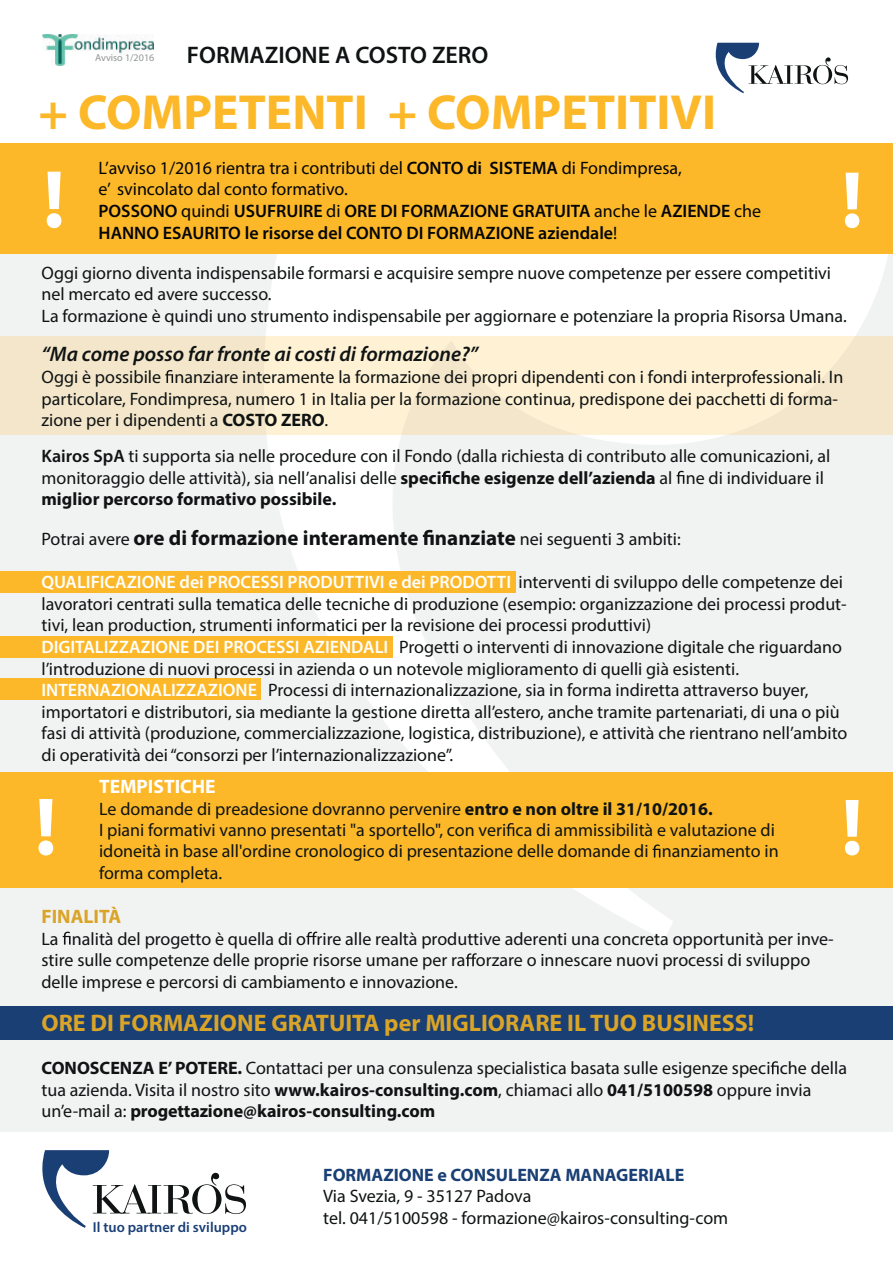
<style>
.page{position:relative;width:893px;height:1263px;background:#fff}
.page>*{position:absolute;margin:0;border:0;box-sizing:border-box;transform-origin:0 0}
.t1{font:700 82.5px "Myriad Pro";color:#fff}
.t2{font:700 81px "Myriad Pro";color:#fff}
.t3{font:700 49.5px "Myriad Pro";color:#fcb828}
.t4{font:700 24px "Myriad Pro";color:#daa427}
.t5{font:600 24px "Myriad Pro";color:#0f1313}
.t6{font:700 21px "Myriad Pro";color:#0f1313}
.t7{font:italic 600 21px "Myriad Pro";color:#0f1313}
.t8{font:700 19.5px "Myriad Pro";color:#fff}
.t9{font:700 19.5px "Myriad Pro";color:#daa427}
.t10{font:18px/21.6px "Myriad Pro";color:#0f1313}
.t11{font:600 18px/21.6px "Myriad Pro";color:#040506}
.t12{font:700 18px "Myriad Pro";color:#193f75}
.t13{font:600 14.4px "Myriad Pro";color:#193f75}
.t14{font:10.05px "Myriad Pro";color:#939595}
.s1{font-weight:400}
.s2{font-weight:700}
.s3{font-weight:600}
.s4{font-weight:400;font-size:18px}
.s5{font-weight:600;color:#fff}
</style>
<div class="page">
<div style="left:0;top:169px;width:892px;height:963px;background:#f1f2f2"></div>
<svg style="left:42px;top:1150px;width:204px;height:78px"></svg>
<svg style="left:256px;top:253px;width:636px;height:686px"></svg>
<div style="left:0;top:572px;width:515px;height:21px;background:#fcb828"></div>
<div style="left:0;top:636px;width:393px;height:21px;background:#fcb828"></div>
<div style="left:0;top:679px;width:261px;height:21px;background:#fcb828"></div>
<div style="left:0;top:336px;width:892px;height:99px;background:#fef1d4"></div>
<svg style="left:715px;top:43px;width:133px;height:50px"></svg>
<img style="left:42px;top:34px;width:111px;height:32px">
<div style="left:0;top:1007px;width:892px;height:33px;background:#193f75"></div>
<svg style="left:165px;top:370px;width:8px;height:13px"></svg>
<svg style="left:442px;top:471px;width:9px;height:13px"></svg>
<svg style="left:677px;top:471px;width:7px;height:13px"></svg>
<svg style="left:423px;top:530px;width:11px;height:15px"></svg>
<svg style="left:63px;top:932px;width:8px;height:12px"></svg>
<svg style="left:306px;top:932px;width:11px;height:12px"></svg>
<svg style="left:466px;top:953px;width:11px;height:13px"></svg>
<svg style="left:771px;top:1061px;width:8px;height:13px"></svg>
<div style="left:0;top:143px;width:892px;height:110px;background:#fcb828"></div>
<div style="left:0;top:772px;width:892px;height:116px;background:#fcb828"></div>
<svg style="left:506px;top:823px;width:8px;height:13px"></svg>
<svg style="left:653px;top:844px;width:7px;height:13px"></svg>
<p class="t14" style="left:95px;top:51px;width:61px">Avviso 1/2016</p>
<h3 class="t5" style="left:187px;top:39px;width:303px">FORMAZIONE A COSTO ZERO</h3>
<h3 class="t3" style="left:39px;top:80px;width:679px">+ COMPETENTI + COMPETITIVI</h3>
<p class="t11" style="left:99px;top:157px;width:664px"><span class="s1">L’avviso 1/2016 rientra tra i contributi del</span> CONTO di SISTEMA <span class="s1">di Fondimpresa,<br>e’ svincolato dal conto formativo.<br></span>POSSONO <span class="s1">quindi</span> USUFRUIRE <span class="s1">di</span> ORE DI FORMAZIONE GRATUITA <span class="s1">anche le</span> AZIENDE <span class="s1">che </span>HANNO ESAURITO le risorse del CONTO DI FORMAZIONE aziendale<span class="s1">!</span></p>
<h1 class="t1" style="left:43px;top:146px;width:24px">!</h1>
<h2 class="t2" style="left:841px;top:147px;width:23px">!</h2>
<p class="t10" style="left:41px;top:261px;width:807px">Oggi giorno diventa indispensabile formarsi e acquisire sempre nuove competenze per essere competitivi nel mercato ed avere successo.<br>La formazione è quindi uno strumento indispensabile per aggiornare e potenziare la propria Risorsa Umana.</p>
<p class="t7" style="left:41px;top:341px;width:438px">“Ma come posso far fronte ai costi di formazione?”</p>
<p class="t10" style="left:41px;top:366px;width:803px">Oggi è possibile nanziare interamente la formazione dei propri dipendenti con i fondi interprofessionali. In particolare, Fondimpresa, numero 1 in Italia per la formazione continua, predispone dei pacchetti di forma&shy;zione per i dipendenti a <span class="s2">COSTO ZERO</span>.</p>
<p class="t10" style="left:41px;top:445px;width:790px"><span class="s3">Kairos SpA</span> ti supporta sia nelle procedure con il Fondo (dalla richiesta di contributo alle comunicazioni, al monitoraggio delle attività), sia nell’analisi delle <span class="s2">speci che esigenze dell’azienda</span> al ne di individuare il <span class="s2">miglior percorso formativo possibile.</span></p>
<p class="t6" style="left:41px;top:524px;width:641px"><span class="s4">Potrai avere</span> ore di formazione interamente nanziate <span class="s4">nei seguenti 3 ambiti:</span></p>
<p class="t10" style="left:41px;top:571px;width:807px"><span class="s5">QUALIFICAZIONE dei PROCESSI PRODUTTIVI e dei PRODOTTI</span> interventi di sviluppo delle competenze dei lavoratori centrati sulla tematica delle tecniche di produzione (esempio: organizzazione dei processi produt&shy;tivi, lean production, strumenti informatici per la revisione dei processi produttivi)<br><span class="s5">DIGITALIZZAZIONE DEI PROCESSI AZIENDALI</span> Progetti o interventi di innovazione digitale che riguardano l’introduzione di nuovi processi in azienda o un notevole miglioramento di quelli già esistenti.<br><span class="s5">INTERNAZIONALIZZAZIONE</span> Processi di internazionalizzazione, sia in forma indiretta attraverso buyer, importatori e distributori, sia mediante la gestione diretta all’estero, anche tramite partenariati, di una o più fasi di attività (produzione, commercializzazione, logistica, distribuzione), e attività che rientrano nell’ambito di operatività dei“consorzi per l’internazionalizzazione”.</p>
<p class="t8" style="left:99px;top:773px;width:118px">TEMPISTICHE</p>
<p class="t10" style="left:99px;top:797px;width:681px">Le domande di preadesione dovranno pervenire <span class="s2">entro e non oltre il 31/10/2016.<br></span>I piani formativi vanno presentati "a sportello", con veri ca di ammissibilità e valutazione di idoneità in base all'ordine cronologico di presentazione delle domande di nanziamento in forma completa.</p>
<h1 class="t1" style="left:35px;top:773px;width:24px">!</h1>
<h2 class="t2" style="left:841px;top:774px;width:23px">!</h2>
<p class="t9" style="left:41px;top:904px;width:81px">FINALITÀ</p>
<p class="t10" style="left:41px;top:927px;width:794px">La nalità del progetto è quella di o rire alle realtà produttive aderenti una concreta opportunità per inve&shy;stire sulle competenze delle proprie risorse umane per ra orzare o innescare nuovi processi di sviluppo delle imprese e percorsi di cambiamento e innovazione.</p>
<h3 class="t4" style="left:41px;top:1007px;width:714px">ORE DI FORMAZIONE GRATUITA per MIGLIORARE IL TUO BUSINESS!</h3>
<p class="t10" style="left:41px;top:1057px;width:807px"><span class="s2">CONOSCENZA E’ POTERE.</span> Contattaci per una consulenza specialistica basata sulle esigenze speci che della tua azienda. Visita il nostro sito <span class="s2">www.kairos-consulting.com</span>, chiamaci allo <span class="s2">041/5100598</span> oppure invia un’e-mail a: <span class="s2">progettazione@kairos-consulting.com</span>.</p>
<p class="t13" style="left:93px;top:1218px;width:156px">Il tuo partner di sviluppo</p>
<p class="t12" style="left:323px;top:1163px;width:363px">FORMAZIONE e CONSULENZA MANAGERIALE</p>
<p class="t10" style="left:323px;top:1185px;width:407px">Via Svezia, 9 - 35127 Padova<br>tel. 041/5100598 - formazione@kairos-consulting-com</p>
</div>
